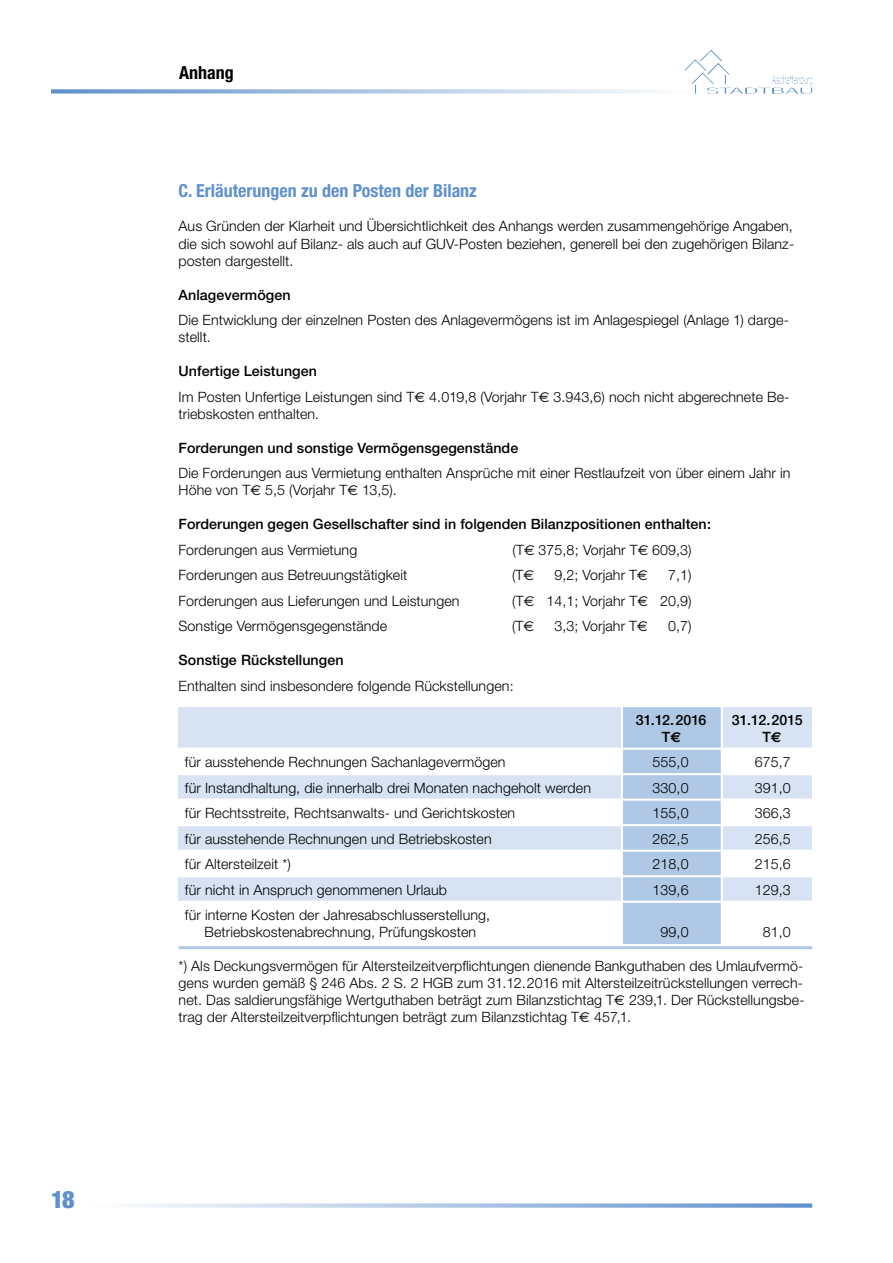
<style>
.page{position:relative;width:893px;height:1263px;background:#fff}
.page>*{position:absolute;margin:0;border:0;box-sizing:border-box;transform-origin:0 0}
.t1{font:900 condensed 24px "Helvetica Neue";color:#5f90cb}
.t2{font:700 condensed 18px "Helvetica Neue";color:#5f90cb}
.t3{font:700 condensed 18px "Helvetica Neue";color:#000}
.t4{font:300 14.25px/17px "Helvetica Neue";letter-spacing:.005em;color:#000}
.t5{font:500 14.25px "Helvetica Neue";letter-spacing:.005em;color:#000}
.s1{font-weight:500}
.s2{font-family:"Euro Sans";font-weight:400}
.s3{font-family:"Euro Sans";font-weight:700}
</style>
<div class="page">
<div style="left:179px;top:877px;width:633px;height:24px;background:#d7e3f2"></div>
<div style="left:179px;top:775px;width:633px;height:24px;background:#d7e3f2"></div>
<div style="left:179px;top:826px;width:633px;height:24px;background:#d7e3f2"></div>
<div style="left:179px;top:707px;width:633px;height:41px;background:#d7e3f2"></div>
<div style="left:621px;top:705px;width:102px;height:241px;background:#afc8e5;border:2px solid #fff"></div>
<svg style="left:51px;top:89px;width:603px;height:5px;background:#b6cce6"></svg>
<img style="left:685px;top:50px;width:44px;height:34px">
<hr style="left:179px;top:747px;width:633px;height:3px;background:#fff">
<hr style="left:179px;top:773px;width:633px;height:2px;background:#fff">
<hr style="left:179px;top:799px;width:633px;height:2px;background:#fff">
<hr style="left:179px;top:824px;width:633px;height:2px;background:#fff">
<hr style="left:179px;top:850px;width:633px;height:2px;background:#fff">
<hr style="left:179px;top:875px;width:633px;height:2px;background:#fff">
<hr style="left:179px;top:901px;width:633px;height:2px;background:#fff">
<hr style="left:179px;top:946px;width:633px;height:3px;background:#afc8e5">
<svg style="left:129px;top:1203px;width:683px;height:5px;background:#b6cce7"></svg>
<h1 class="t1" style="left:51px;top:1184px;width:25px">18</h1>
<p class="t3" style="left:179px;top:62px;width:56px">Anhang</p>
<p class="t2" style="left:179px;top:180px;width:300px">C. Erläuterungen zu den Posten der Bilanz</p>
<p class="t4" style="left:179px;top:218px;width:617px;text-align:justify">Aus Gründen der Klarheit und Übersichtlichkeit des Anhangs werden zusammengehörige Angaben, die sich sowohl auf Bilanz- als auch auf GUV-Posten beziehen, generell bei den zugehörigen Bilanz&shy;posten dargestellt.</p>
<p class="t5" style="left:179px;top:286px;width:114px">Anlagevermögen</p>
<p class="t4" style="left:179px;top:311px;width:612px">Die Entwicklung der einzelnen Posten des Anlagevermögens ist im Anlagespiegel (Anlage 1) darge&shy;stellt.</p>
<p class="t4" style="left:179px;top:358px;width:612px;line-height:25.5px"><span class="s1">Unfertige Leistungen<br></span>Im Posten Unfertige Leistungen sind T<span class="s2">E</span> 4.019,8 (Vorjahr T<span class="s2">E</span> 3.943,6) noch nicht abgerechnete Be-</p>
<p class="t4" style="left:179px;top:405px;width:142px">triebskosten enthalten.</p>
<p class="t5" style="left:179px;top:439px;width:341px">Forderungen und sonstige Vermögensgegenstände</p>
<p class="t4" style="left:179px;top:464px;width:613px">Die Forderungen aus Vermietung enthalten Ansprüche mit einer Restlaufzeit von über einem Jahr in<br>Höhe von T<span class="s2">E</span> 5,5 (Vorjahr T<span class="s2">E</span> 13,5).</p>
<p class="t5" style="left:179px;top:516px;width:534px">Forderungen gegen Gesellschafter sind in folgenden Bilanzpositionen enthalten:</p>
<p class="t4" style="left:179px;top:541px;width:180px">Forderungen aus Vermietung</p>
<p class="t4" style="left:513px;top:541px;width:180px">(T<span class="s2">E</span> 375,8; Vorjahr T<span class="s2">E</span> 609,3)</p>
<p class="t4" style="left:179px;top:566px;width:230px">Forderungen aus Betreuungstätigkeit</p>
<p class="t4" style="left:512px;top:566px;width:24px">(T<span class="s2">E</span></p>
<p class="t4" style="left:554px;top:566px;width:95px">9,2; Vorjahr T<span class="s2">E</span></p>
<p class="t4" style="left:668px;top:566px;width:25px">7,1)</p>
<p class="t4" style="left:179px;top:592px;width:282px">Forderungen aus Lieferungen und Leistungen</p>
<p class="t4" style="left:512px;top:592px;width:181px">(T<span class="s2">E</span> 14,1; Vorjahr T<span class="s2">E</span> 20,9)</p>
<p class="t4" style="left:179px;top:617px;width:210px">Sonstige Vermögensgegenstände</p>
<p class="t4" style="left:512px;top:617px;width:24px">(T<span class="s2">E</span></p>
<p class="t4" style="left:554px;top:617px;width:95px">3,3; Vorjahr T<span class="s2">E</span></p>
<p class="t4" style="left:668px;top:617px;width:25px">0,7)</p>
<p class="t5" style="left:179px;top:652px;width:166px">Sonstige Rückstellungen</p>
<p class="t4" style="left:179px;top:677px;width:337px">Enthalten sind insbesondere folgende Rückstellungen:</p>
<p class="t5" style="left:636px;top:711px;width:72px">31.12.2016</p>
<p class="t5" style="left:732px;top:711px;width:72px">31.12.2015</p>
<p class="t5" style="left:662px;top:728px;width:21px">T<span class="s3">e</span></p>
<p class="t5" style="left:762px;top:728px;width:21px">T<span class="s3">e</span></p>
<p class="t4" style="left:185px;top:753px;width:322px">für ausstehende Rechnungen Sachanlagevermögen</p>
<p class="t4" style="left:653px;top:753px;width:37px">555,0</p>
<p class="t4" style="left:755px;top:753px;width:37px">675,7</p>
<p class="t4" style="left:185px;top:779px;width:407px">für Instandhaltung, die innerhalb drei Monaten nachgeholt werden</p>
<p class="t4" style="left:653px;top:779px;width:37px">330,0</p>
<p class="t4" style="left:755px;top:779px;width:37px">391,0</p>
<p class="t4" style="left:185px;top:804px;width:332px">für Rechtsstreite, Rechtsanwalts- und Gerichtskosten</p>
<p class="t4" style="left:653px;top:804px;width:37px">155,0</p>
<p class="t4" style="left:755px;top:804px;width:37px">366,3</p>
<p class="t4" style="left:185px;top:830px;width:308px">für ausstehende Rechnungen und Betriebskosten</p>
<p class="t4" style="left:653px;top:830px;width:37px">262,5</p>
<p class="t4" style="left:755px;top:830px;width:37px">256,5</p>
<p class="t4" style="left:185px;top:855px;width:107px">für Altersteilzeit *)</p>
<p class="t4" style="left:653px;top:855px;width:37px">218,0</p>
<p class="t4" style="left:755px;top:855px;width:37px">215,6</p>
<p class="t4" style="left:185px;top:881px;width:263px">für nicht in Anspruch genommenen Urlaub</p>
<p class="t4" style="left:653px;top:881px;width:37px">139,6</p>
<p class="t4" style="left:755px;top:881px;width:37px">129,3</p>
<p class="t4" style="left:185px;top:906px;width:307px;text-align:center">für interne Kosten der Jahresabschlusserstellung,<br>Betriebskostenabrechnung, Prüfungskosten</p>
<p class="t4" style="left:661px;top:923px;width:29px">99,0</p>
<p class="t4" style="left:763px;top:923px;width:29px">81,0</p>
<p class="t4" style="left:179px;top:957px;width:627px;text-align:justify">*) Als Deckungsvermögen für Altersteilzeitverpflichtungen dienende Bankguthaben des Umlaufvermö&shy;gens wurden gemäß § 246 Abs. 2 S. 2 HGB zum 31.12.2016 mit Altersteilzeitrückstellungen verrech&shy;net. Das saldierungsfähige Wertguthaben beträgt zum Bilanzstichtag T<span class="s2">E</span> 239,1. Der Rückstellungsbe&shy;trag der Altersteilzeitverpflichtungen beträgt zum Bilanzstichtag T<span class="s2">E</span> 457,1.</p>
</div>
